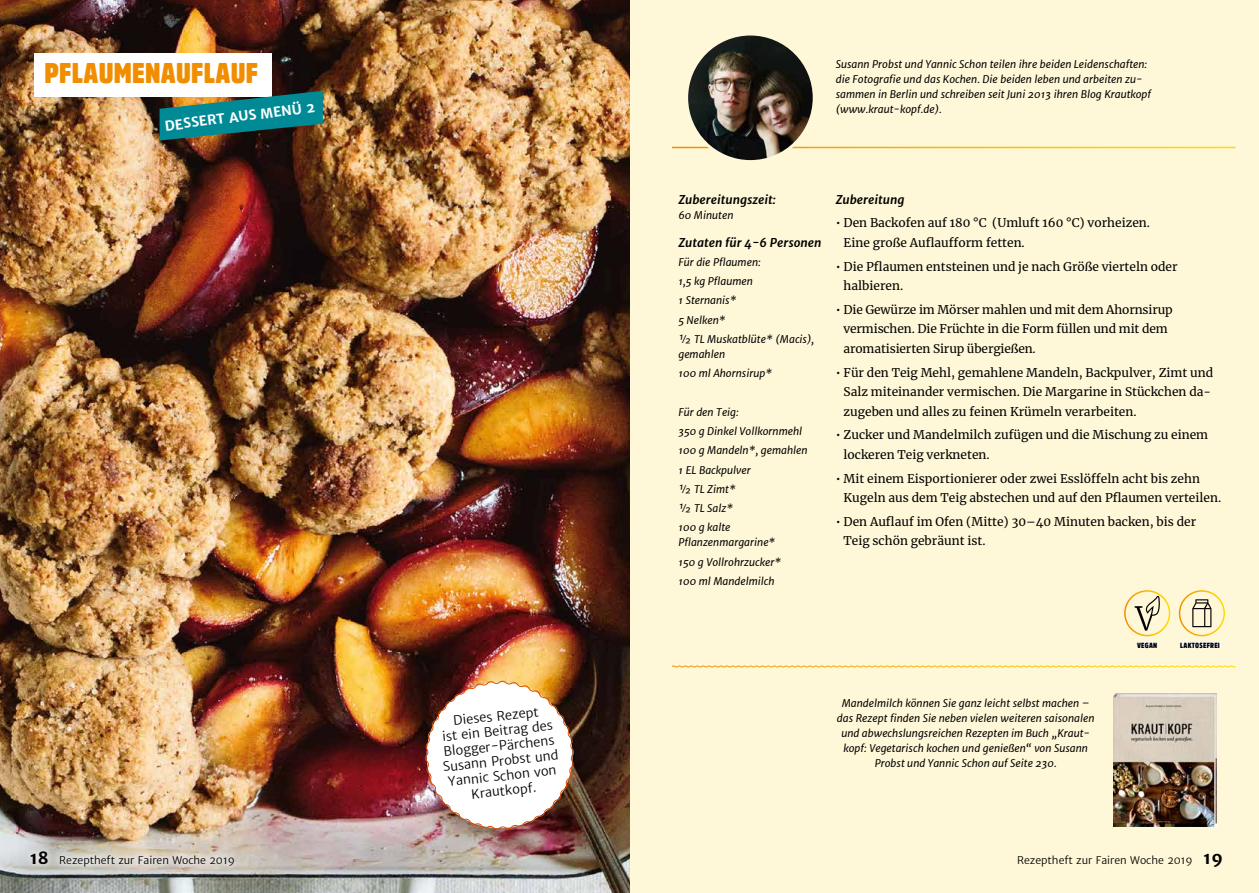
<style>
.page{position:relative;width:1259px;height:893px;background:#fff}
.page>*{position:absolute;margin:0;border:0;box-sizing:border-box;transform-origin:0 0}
.t1{font:900 28.5px "Amsi Pro Cond";letter-spacing:.01em;color:#f18e00}
.t2{font:700 13.5px "Merriweather Sans";color:#fff}
.t3{font:12.75px/15px "Merriweather Sans";color:#000;text-align:center}
.t4{font:12px/19.5px "Merriweather";color:#000}
.t5{font:italic 700 12px "Merriweather Sans";color:#000}
.t6{font:italic 10.5px/19.2px "Merriweather Sans";color:#000}
.t7{font:10.5px "Merriweather Sans";color:#000}
.t8{font:900 7.5px "Amsi Pro Cond";letter-spacing:.04em;color:#000}
.s1{font-weight:700;font-size:16.5px}
</style>
<div class="page">
<div style="left:629px;top:0;width:630px;height:893px;background:#fff8d8"></div>
<img style="left:0;top:0;width:629px;height:893px">
<div style="left:34px;top:54px;width:238px;height:43px;background:#fff"></div>
<img style="left:425px;top:681px;width:149px;height:148px">
<div style="left:22px;top:843px;width:221px;height:32px;background:#fff;opacity:.71"></div>
<img style="left:1113px;top:693px;width:103px;height:134px">
<svg style="left:160px;top:91px;width:163px;height:50px;background:#2f7d7b"></svg>
<hr style="left:672px;top:147px;width:563px;height:1px;background:#fff">
<svg style="left:671px;top:665px;width:565px;height:3px"></svg>
<img style="left:686px;top:34px;width:128px;height:128px;border-radius:64px">
<div style="left:685px;top:33px;width:130px;height:130px;border:3px solid #fff8d8;border-radius:50%"></div>
<svg style="left:1192px;top:599px;width:19px;height:28px"></svg>
<div style="left:1178px;top:590px;width:47px;height:46px;border:2px solid #fff;border-radius:50%"></div>
<div style="left:1180px;top:642px;width:41px;height:6px;background:#fff"></div>
<svg style="left:1134px;top:596px;width:26px;height:35px"></svg>
<div style="left:1124px;top:590px;width:46px;height:46px;border:2px solid #fff;border-radius:50%"></div>
<div style="left:1137px;top:642px;width:20px;height:6px;background:#fff"></div>
<h1 class="t1" style="left:44px;top:53px;width:215px">PFLAUMENAUFLAUF</h1>
<p class="t2" style="left:164px;top:117px;width:153px;rotate:-7deg">DESSERT AUS MENÜ 2</p>
<p class="t7" style="left:30px;top:854px;width:207px"><span class="s1">18</span> Rezeptheft zur Fairen Woche 2019</p>
<p class="t3" style="left:438px;top:715px;width:117px;rotate:-6deg">Dieses Rezept<br>ist ein Beitrag des<br>Blogger-Pärchens<br>Susann Probst und<br>Yannic Schon von<br>Krautkopf.</p>
<p class="t6" style="left:836px;top:57px;width:317px;line-height:15px">Susann Probst und Yannic Schon teilen ihre beiden Leidenschaften: die Fotografie und das Kochen. Die beiden leben und arbeiten zu&shy;sammen in Berlin und schreiben seit Juni 2013 ihren Blog Krautkopf (www.kraut-kopf.de).</p>
<p class="t5" style="left:678px;top:192px;width:99px">Zubereitungszeit:</p>
<p class="t6" style="left:678px;top:205px;width:57px">60 Minuten</p>
<p class="t5" style="left:678px;top:235px;width:145px">Zutaten für 4-6 Personen</p>
<p class="t6" style="left:678px;top:253px;width:137px">Für die Pflaumen:<br>1,5 kg Pflaumen<br>1 Sternanis*<br>5 Nelken*<br>½ TL Muskatblüte* (Macis),</p>
<p class="t6" style="left:678px;top:345px;width:96px">gemahlen<br>100 ml Ahornsirup*</p>
<p class="t6" style="left:678px;top:402px;width:131px">Für den Teig:<br>350 g Dinkel Vollkornmehl<br>100 g Mandeln*, gemahlen<br>1 EL Backpulver<br>½ TL Zimt*<br>½ TL Salz*<br>100 g kalte</p>
<p class="t6" style="left:678px;top:533px;width:105px">Pflanzenmargarine*<br>150 g Vollrohrzucker*<br>100 ml Mandelmilch</p>
<p class="t5" style="left:836px;top:192px;width:70px">Zubereitung</p>
<p class="t4" style="left:843px;top:213px;width:308px;text-indent:-8px">• Den Backofen auf 180 °C (Umluft 160 °C) vorheizen.<br>Eine große Auflaufform fetten.</p>
<p class="t4" style="left:843px;top:256px;width:335px;text-indent:-8px">• Die Pflaumen entsteinen und je nach Größe vierteln oder halbieren.</p>
<p class="t4" style="left:843px;top:299px;width:331px;text-indent:-8px">• Die Gewürze im Mörser mahlen und mit dem Ahornsirup vermischen. Die Früchte in die Form füllen und mit dem aromatisierten Sirup übergießen.</p>
<p class="t4" style="left:843px;top:362px;width:371px;text-indent:-8px">• Für den Teig Mehl, gemahlene Mandeln, Backpulver, Zimt und<br>Salz miteinander vermischen. Die Margarine in Stückchen da&shy;zugeben und alles zu feinen Krümeln verarbeiten.</p>
<p class="t4" style="left:843px;top:425px;width:366px;text-indent:-8px">• Zucker und Mandelmilch zufügen und die Mischung zu einem lockeren Teig verkneten.</p>
<p class="t4" style="left:843px;top:468px;width:379px;text-indent:-8px">• Mit einem Eisportionierer oder zwei Esslöffeln acht bis zehn<br>Kugeln aus dem Teig abstechen und auf den Pflaumen verteilen.</p>
<p class="t4" style="left:843px;top:511px;width:354px;text-indent:-8px">• Den Auflauf im Ofen (Mitte) 30–40 Minuten backen, bis der<br>Teig schön gebräunt ist.</p>
<p class="t6" style="left:837px;top:696px;width:259px;line-height:15px;text-align:center">Mandelmilch können Sie ganz leicht selbst machen – das Rezept finden Sie neben vielen weiteren saisonalen und abwechslungsreichen Rezepten im Buch „Kraut&shy;kopf: Vegetarisch kochen und genießen“ von Susann Probst und Yannic Schon auf Seite 230.</p>
<p class="t8" style="left:1137px;top:640px;width:22px">VEGAN</p>
<p class="t8" style="left:1180px;top:640px;width:41px">LAKTOSEFREI</p>
<p class="t7" style="left:1017px;top:854px;width:207px">Rezeptheft zur Fairen Woche 2019 <span class="s1">19</span></p>
</div>
